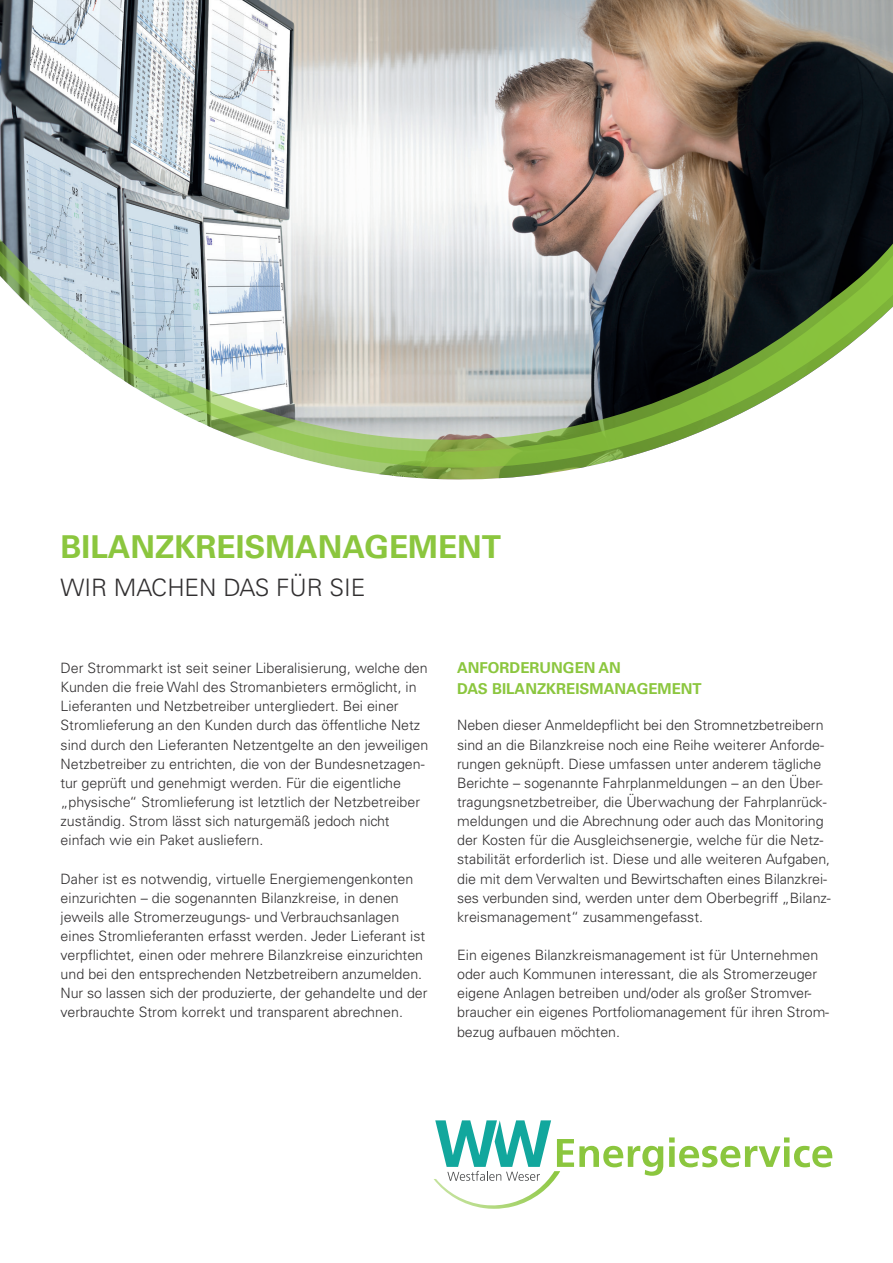
<style>
.page{position:relative;width:893px;height:1263px;background:#fff}
.page>*{position:absolute;margin:0;border:0;box-sizing:border-box;transform-origin:0 0}
.t1{font:700 31.5px "Univers LT Std";color:#8bc63e}
.t2{font:300 24px "Univers LT Std";color:#312f30}
.t3{font:700 15px/21px "Univers LT Std";color:#8bc63e}
.t4{font:300 14.25px/19.2px "Univers LT Std";color:#312f30}
</style>
<div class="page">
<img style="left:0;top:0;width:893px;height:239px">
<svg style="left:0;top:239px;width:893px;height:22px;background:#9d9fa0"></svg>
<svg style="left:0;top:261px;width:893px;height:219px"></svg>
<svg style="left:434px;top:1120px;width:229px;height:89px"></svg>
<svg style="left:669px;top:1137px;width:163px;height:30px"></svg>
<h1 class="t1" style="left:61px;top:529px;width:442px">BILANZKREISMANAGEMENT</h1>
<h2 class="t2" style="left:61px;top:573px;width:306px">WIR MACHEN DAS FÜR SIE</h2>
<p class="t4" style="left:61px;top:658px;width:369px">Der Strommarkt ist seit seiner Liberalisierung, welche den Kunden die freie Wahl des Stromanbieters ermöglicht, in Lieferanten und Netzbetreiber untergliedert. Bei einer Stromlieferung an den Kunden durch das öffentliche Netz sind durch den Lieferanten Netzentgelte an den jeweiligen Netzbetreiber zu entrichten, die von der Bundesnetzagen&shy;tur geprüft und genehmigt werden. Für die eigentliche „physische“ Stromlieferung ist letztlich der Netzbetreiber zuständig. Strom lässt sich naturgemäß jedoch nicht einfach wie ein Paket ausliefern.</p>
<p class="t4" style="left:61px;top:869px;width:368px">Daher ist es notwendig, virtuelle Energiemengenkonten einzurichten – die sogenannten Bilanzkreise, in denen jeweils alle Stromerzeugungs- und Verbrauchsanlagen eines Stromlieferanten erfasst werden. Jeder Lieferant ist verpflichtet, einen oder mehrere Bilanzkreise einzurichten und bei den entsprechenden Netzbetreibern anzumelden.<br>Nur so lassen sich der produzierte, der gehandelte und der verbrauchte Strom korrekt und transparent abrechnen.</p>
<p class="t3" style="left:457px;top:657px;width:246px">ANFORDERUNGEN AN<br>DAS BILANZKREISMANAGEMENT</p>
<p class="t4" style="left:457px;top:716px;width:375px">Neben dieser Anmeldepflicht bei den Stromnetzbetreibern sind an die Bilanzkreise noch eine Reihe weiterer Anforde&shy;rungen geknüpft. Diese umfassen unter anderem tägliche Berichte – sogenannte Fahrplanmeldungen – an den Über&shy;tragungsnetzbetreiber, die Überwachung der Fahrplanrück&shy;meldungen und die Abrechnung oder auch das Monitoring der Kosten für die Ausgleichsenergie, welche für die Netz&shy;stabilität erforderlich ist. Diese und alle weiteren Aufgaben, die mit dem Verwalten und Bewirtschaften eines Bilanzkrei&shy;ses verbunden sind, werden unter dem Oberbegriff „Bilanz&shy;kreismanagement“ zusammengefasst.</p>
<p class="t4" style="left:457px;top:945px;width:374px">Ein eigenes Bilanzkreismanagement ist für Unternehmen oder auch Kommunen interessant, die als Stromerzeuger eigene Anlagen betreiben und/oder als großer Stromver&shy;braucher ein eigenes Portfoliomanagement für ihren Strom&shy;bezug aufbauen möchten.</p>
</div>
